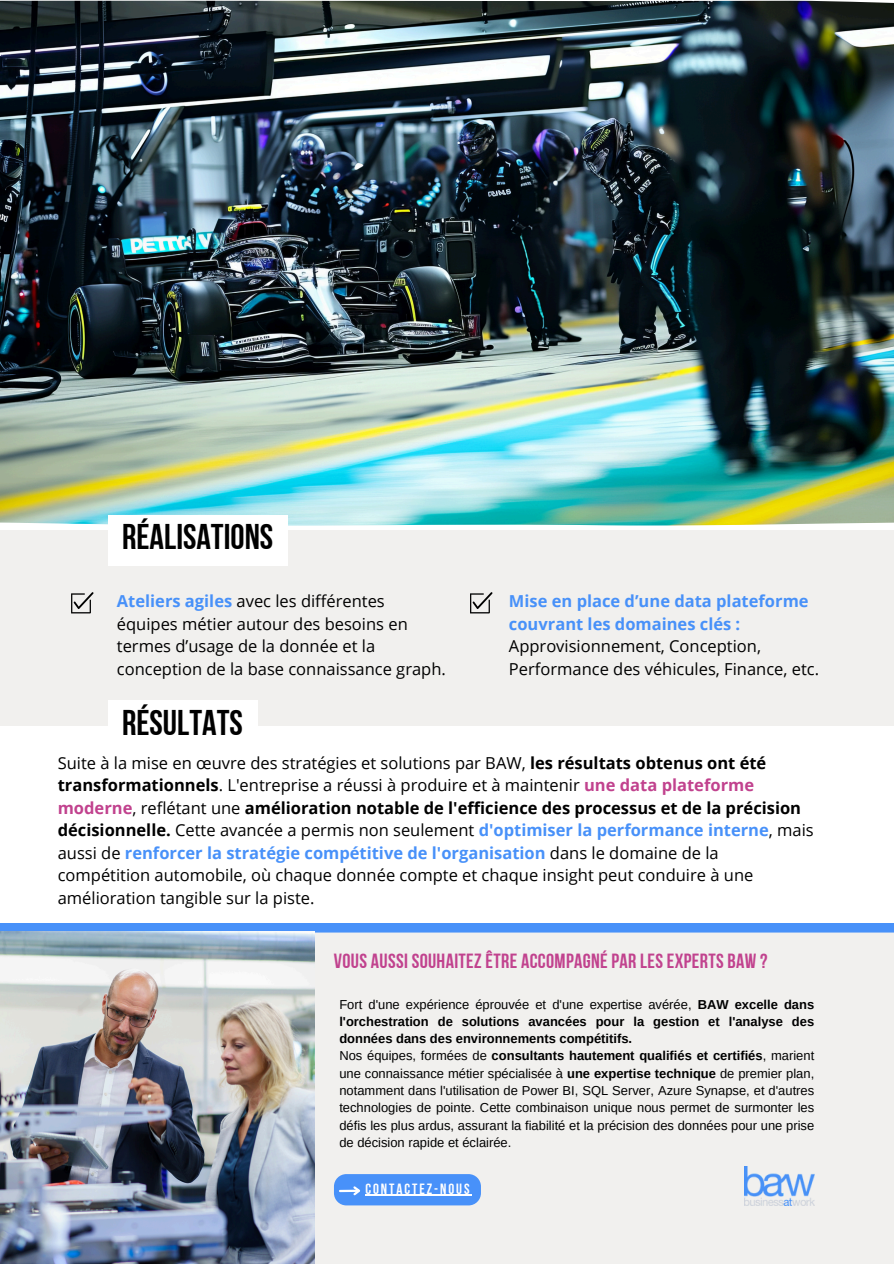
<style>
.page{position:relative;width:894px;height:1264px;background:#fff}
.page>*{position:absolute;margin:0;border:0;box-sizing:border-box;transform-origin:0 0}
.t1{font:35.7px "Bebas Neue Cyrillic";color:#000}
.t2{font:20.4px "Bebas Neue Cyrillic";letter-spacing:.015em;color:#c1428e}
.t3{font:16.5px/22.5px "Open Sans";color:#000}
.t4{font:14.85px "Bebas Neue Cyrillic";letter-spacing:.13em;color:#fff}
.t5{font:12.9px/17.2px "Arimo";color:#000;text-align:justify}
.t6{font:700 12.9px/17.2px "Arimo";color:#000;text-align:justify}
.s1{font-weight:700;color:#4891f9}
.s2{font-weight:700}
.s3{font-weight:700;color:#c1428e}
.s4{font-weight:400}
</style>
<div class="page">
<img style="left:0;top:1px;width:893px;height:524px">
<div style="left:0;top:530px;width:893px;height:196px;background:#f1f0ee"></div>
<div style="left:0;top:923px;width:893px;height:340px;background:#f1f0ee"></div>
<img style="left:0;top:931px;width:314px;height:332px">
<img style="left:744px;top:1166px;width:70px;height:38px">
<div style="left:334px;top:1174px;width:147px;height:31px;background:#4891f9;border-radius:12px"></div>
<hr style="left:340px;top:1189px;width:18px;height:3px;background:#fff">
<svg style="left:351px;top:1186px;width:9px;height:10px"></svg>
<svg style="left:71px;top:592px;width:23px;height:21px"></svg>
<svg style="left:470px;top:592px;width:22px;height:21px"></svg>
<hr style="left:365px;top:1194px;width:106px;height:1px;background:#fff">
<div style="left:108px;top:515px;width:179px;height:50px;background:#fff"></div>
<div style="left:108px;top:700px;width:149px;height:51px;background:#fff"></div>
<p class="t1" style="left:122px;top:522px;width:153px">RÉALISATIONS</p>
<h3 class="t3" style="left:117px;top:589px;width:330px"><span class="s1">Ateliers agiles</span> avec les différentes équipes métier autour des besoins en termes d’usage de la donnée et la conception de la base connaissance graph.</h3>
<p class="t3" style="left:509px;top:589px;width:311px"><span class="s1">Mise en place d’une data plateforme couvrant les domaines clés :<br></span>Approvisionnement, Conception, Performance des véhicules, Finance, etc.</p>
<p class="t1" style="left:122px;top:708px;width:122px">RÉSULTATS</p>
<p class="t3" style="left:58px;top:751px;width:757px">Suite à la mise en œuvre des stratégies et solutions par BAW, <span class="s2">les résultats obtenus ont été transformationnels</span>. L'entreprise a réussi à produire et à maintenir <span class="s3">une data plateforme moderne</span>, reflétant une <span class="s2">amélioration notable de l'efficience des processus et de la précision décisionnelle.</span> Cette avancée a permis non seulement <span class="s1">d'optimiser la performance interne</span>, mais aussi de <span class="s1">renforcer la stratégie compétitive de l'organisation</span> dans le domaine de la compétition automobile, où chaque donnée compte et chaque insight peut conduire à une amélioration tangible sur la piste.</p>
<h2 class="t2" style="left:334px;top:952px;width:435px">VOUS AUSSI SOUHAITEZ ÊTRE ACCOMPAGNÉ PAR LES EXPERTS BAW ?</h2>
<p class="t6" style="left:339px;top:995px;width:476px"><span class="s4">Fort d'une expérience éprouvée et d'une expertise avérée,</span> BAW excelle dans l'orchestration de solutions avancées pour la gestion et l'analyse des données dans des environnements compétitifs.</p>
<p class="t5" style="left:339px;top:1047px;width:476px">Nos équipes, formées de <span class="s2">consultants hautement qualifiés et certifiés</span>, marient une connaissance métier spécialisée à <span class="s2">une expertise technique</span> de premier plan, notamment dans l'utilisation de Power BI, SQL Server, Azure Synapse, et d'autres technologies de pointe. Cette combinaison unique nous permet de surmonter les défis les plus ardus, assurant la fiabilité et la précision des données pour une prise de décision rapide et éclairée.</p>
<h1 class="t4" style="left:365px;top:1182px;width:106px">CONTACTEZ-NOUS</h1>
</div>
